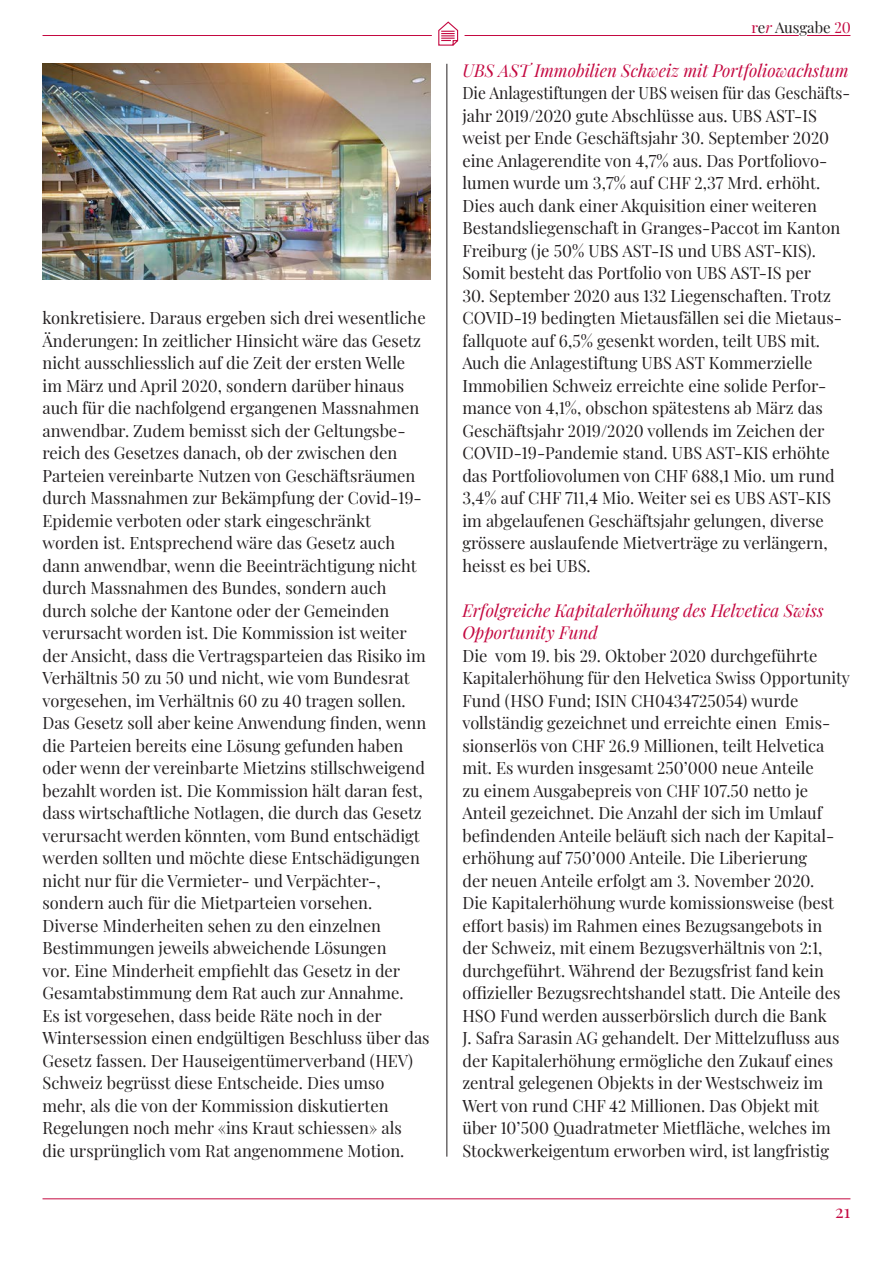
<style>
.page{position:relative;width:893px;height:1263px;background:#fff}
.page>*{position:absolute;margin:0;border:0;box-sizing:border-box;transform-origin:0 0}
.t1{font:18px "Playfair Display";color:#c40941}
.realestate_report{font:italic 17.4px/22.5px "Playfair Display";color:#c40941}
.realestate_report-2{font:16.65px/22.5px "Playfair Display";color:#231f20}
.realestate_report-3{font:16.65px/22.5px "Playfair Display";color:#231f20;scale:.93 1}
.t2{font:15px "Playfair Display";color:#231f20}
.s1{color:#c40941}
.s2{font-style:italic;color:#c40941}
</style>
<div class="page">
<hr style="left:446px;top:64px;width:1px;height:1092px;background:#231f20">
<img style="left:43px;top:64px;width:388px;height:215px">
<hr style="left:43px;top:35px;width:756px;height:1px;background:#c40941">
<hr style="left:43px;top:1198px;width:807px;height:1px;background:#c40941">
<hr style="left:807px;top:35px;width:43px;height:1px;background:#c40941">
<svg style="left:432px;top:21px;width:33px;height:25px"></svg>
<p class="realestate_report-2" style="left:43px;top:305px;width:385px">konkretisiere. Daraus ergeben sich drei wesentliche</p>
<p class="realestate_report-2" style="left:43px;top:328px;width:389px">Änderungen: In zeitlicher Hinsicht wäre das Gesetz nicht ausschliesslich auf die Zeit der ersten Welle<br>im März und April 2020, sondern darüber hinaus auch für die nachfolgend ergangenen Massnahmen anwendbar. Zudem bemisst sich der Geltungsbe&shy;reich des Gesetzes danach, ob der zwischen den Parteien vereinbarte Nutzen von Geschäftsräumen durch Massnahmen zur Bekämpfung der Covid-19- Epidemie verboten oder stark eingeschränkt worden ist. Entsprechend wäre das Gesetz auch dann anwendbar, wenn die Beeinträchtigung nicht durch Massnahmen des Bundes, sondern auch durch solche der Kantone oder der Gemeinden verursacht worden ist. Die Kommission ist weiter der Ansicht, dass die Vertragsparteien das Risiko im Verhältnis 50 zu 50 und nicht, wie vom Bundesrat vorgesehen, im Verhältnis 60 zu 40 tragen sollen.<br>Das Gesetz soll aber keine Anwendung finden, wenn die Parteien bereits eine Lösung gefunden haben oder wenn der vereinbarte Mietzins stillschweigend bezahlt worden ist. Die Kommission hält daran fest, dass wirtschaftliche Notlagen, die durch das Gesetz verursacht werden könnten, vom Bund entschädigt werden sollten und möchte diese Entschädigungen nicht nur für die Vermieter- und Verpächter-, sondern auch für die Mietparteien vorsehen.<br>Diverse Minderheiten sehen zu den einzelnen Bestimmungen jeweils abweichende Lösungen<br>vor. Eine Minderheit empfiehlt das Gesetz in der Gesamtabstimmung dem Rat auch zur Annahme.<br>Es ist vorgesehen, dass beide Räte noch in der Wintersession einen endgültigen Beschluss über das Gesetz fassen. Der Hauseigentümerverband (HEV)<br>Schweiz begrüsst diese Entscheide. Dies umso mehr, als die von der Kommission diskutierten Regelungen noch mehr «ins Kraut schiessen» als<br>die ursprünglich vom Rat angenommene Motion.</p>
<p class="t2" style="left:751px;top:16px;width:101px"><span class="s1">r</span>e<span class="s2">r</span> Ausgabe <span class="s1">20</span></p>
<p class="realestate_report" style="left:462px;top:57px;width:388px">UBS AST Immobilien Schweiz mit Portfoliowachstum</p>
<p class="realestate_report-3" style="left:462px;top:80px;width:418px">Die Anlagestiftungen der UBS weisen für das Geschäfts&shy;jahr 2019/2020 gute Abschlüsse aus. UBS AST-IS weist per Ende Geschäftsjahr 30. September 2020 eine Anlagerendite von 4,7% aus. Das Portfoliovo&shy;lumen wurde um 3,7% auf CHF 2,37 Mrd. erhöht.<br>Dies auch dank einer Akquisition einer weiteren Bestandsliegenschaft in Granges-Paccot im Kanton Freiburg (je 50% UBS AST-IS und UBS AST-KIS).<br>Somit besteht das Portfolio von UBS AST-IS per</p>
<p class="realestate_report-2" style="left:462px;top:283px;width:381px">30. September 2020 aus 132 Liegenschaften. Trotz COVID-19 bedingten Mietausfällen sei die Mietaus&shy;fallquote auf 6,5% gesenkt worden, teilt UBS mit.<br>Auch die Anlagestiftung UBS AST Kommerzielle Immobilien Schweiz erreichte eine solide Perfor&shy;mance von 4,1%, obschon spätestens ab März das Geschäftsjahr 2019/2020 vollends im Zeichen der COVID-19-Pandemie stand. UBS AST-KIS erhöhte das Portfoliovolumen von CHF 688,1 Mio. um rund 3,4% auf CHF 711,4 Mio. Weiter sei es UBS AST-KIS im abgelaufenen Geschäftsjahr gelungen, diverse grössere auslaufende Mietverträge zu verlängern, heisst es bei UBS.</p>
<p class="realestate_report" style="left:462px;top:597px;width:363px">Erfolgreiche Kapitalerhöhung des Helvetica Swiss<br>Opportunity Fund</p>
<p class="realestate_report-2" style="left:462px;top:643px;width:389px">Die vom 19. bis 29. Oktober 2020 durchgeführte Kapitalerhöhung für den Helvetica Swiss Opportunity Fund (HSO Fund; ISIN CH0434725054) wurde vollständig gezeichnet und erreichte einen Emis&shy;sionserlös von CHF 26.9 Millionen, teilt Helvetica mit. Es wurden insgesamt 250’000 neue Anteile<br>zu einem Ausgabepreis von CHF 107.50 netto je Anteil gezeichnet. Die Anzahl der sich im Umlauf befindenden Anteile beläuft sich nach der Kapital&shy;erhöhung auf 750’000 Anteile. Die Liberierung<br>der neuen Anteile erfolgt am 3. November 2020.<br>Die Kapitalerhöhung wurde komissionsweise (best effort basis) im Rahmen eines Bezugsangebots in der Schweiz, mit einem Bezugsverhältnis von 2:1, durchgeführt. Während der Bezugsfrist fand kein offizieller Bezugsrechtshandel statt. Die Anteile des HSO Fund werden ausserbörslich durch die Bank<br>J. Safra Sarasin AG gehandelt. Der Mittelzufluss aus der Kapitalerhöhung ermögliche den Zukauf eines zentral gelegenen Objekts in der Westschweiz im Wert von rund CHF 42 Millionen. Das Objekt mit über 10’500 Quadratmeter Mietfläche, welches im Stockwerkeigentum erworben wird, ist langfristig</p>
<p class="t1" style="left:835px;top:1197px;width:17px">21</p>
</div>
